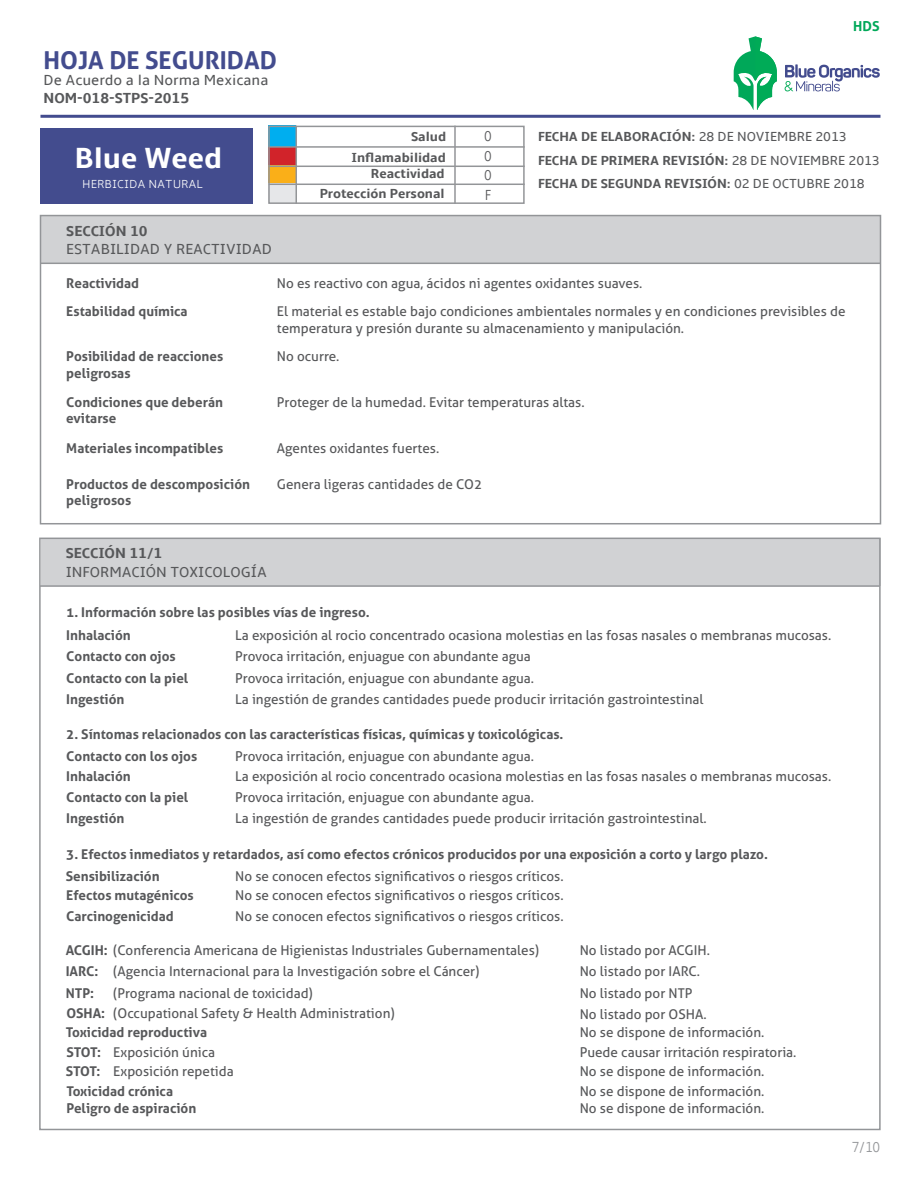
<style>
.page{position:relative;width:918px;height:1188px;background:#fff}
.page>*{position:absolute;margin:0;border:0;box-sizing:border-box;transform-origin:0 0}
.t1{font:700 30px "Amble";color:#fff}
.t2{font:700 24.6px "Aller";color:#434c8e}
.t3{font:15px "Amble";color:#57585a}
.t4{font:700 15px "Amble";color:#57585a}
.t5{font:300 condensed 15px "Amble";color:#939598}
.t6{font:300 condensed 15px/19.5px "Amble";color:#57585a;text-align:justify}
.t7{font:700 13.65px "Aller";color:#00a859}
.t8{font:13.5px/16.2px "Aller";color:#57585a}
.t9{font:700 13.5px/16.2px "Aller";color:#57585a}
.t10{font:700 13.5px/23.4px "Amble";color:#57585a}
.t11{font:700 13.5px/19px "Aller";letter-spacing:-.04em;color:#57585a}
.t12{font:300 12px "Amble";color:#fff}
.s1{font-weight:400}
.s2{font-weight:700}
</style>
<div class="page">
<div style="left:41px;top:215px;width:839px;height:48px;background:#d1d2d4"></div>
<hr style="left:41px;top:263px;width:839px;height:1px;background:#939598">
<div style="left:40px;top:215px;width:841px;height:309px;border:2px solid #939598"></div>
<div style="left:41px;top:538px;width:840px;height:47px;background:#d1d2d4"></div>
<hr style="left:40px;top:585px;width:840px;height:2px;background:#939598">
<hr style="left:40px;top:115px;width:840px;height:3px;background:#434c8e">
<div style="left:269px;top:126px;width:27px;height:21px;background:#00aeef"></div>
<div style="left:269px;top:147px;width:27px;height:20px;background:#d1232a"></div>
<div style="left:269px;top:165px;width:27px;height:20px;background:#faaf18"></div>
<div style="left:269px;top:184px;width:27px;height:19px;background:#e6e7e9"></div>
<div style="left:268px;top:126px;width:257px;height:78px;border:2px solid #939598"></div>
<hr style="left:454px;top:126px;width:2px;height:78px;background:#939598">
<hr style="left:269px;top:146px;width:256px;height:2px;background:#939598">
<hr style="left:269px;top:166px;width:256px;height:1px;background:#939598">
<hr style="left:269px;top:184px;width:256px;height:1px;background:#939598">
<div style="left:40px;top:128px;width:213px;height:76px;background:#434c8e"></div>
<hr style="left:296px;top:126px;width:1px;height:78px;background:#939598">
<svg style="left:785px;top:64px;width:95px;height:27px"></svg>
<svg style="left:734px;top:36px;width:43px;height:74px"></svg>
<h2 class="t2" style="left:44px;top:45px;width:235px">HOJA DE SEGURIDAD</h2>
<p class="t3" style="left:44px;top:71px;width:226px">De Acuerdo a la Norma Mexicana</p>
<p class="t4" style="left:44px;top:89px;width:147px">NOM-018-STPS-2015</p>
<p class="t10" style="left:411px;top:125px;width:37px">Salud</p>
<p class="t10" style="left:320px;top:164px;width:127px;line-height:19.8px;text-align:right">Reactividad<br>Protección Personal</p>
<h1 class="t1" style="left:75px;top:141px;width:149px">Blue Weed</h1>
<p class="t10" style="left:352px;top:146px;width:96px">Inflamabilidad</p>
<p class="t12" style="left:82px;top:177px;width:122px">HERBICIDA NATURAL</p>
<p class="t4" style="left:66px;top:222px;width:83px">SECCIÓN 10</p>
<p class="t3" style="left:66px;top:241px;width:207px">ESTABILIDAD Y REACTIVIDAD</p>
<p class="t6" style="left:484px;top:127px;width:9px">0<br>0<br>0<br>F</p>
<p class="t7" style="left:853px;top:18px;width:28px">HDS</p>
<p class="t10" style="left:538px;top:125px;width:343px">FECHA DE ELABORACIÓN: <span class="s1">28 DE NOVIEMBRE 2013<br></span>FECHA DE PRIMERA REVISIÓN: <span class="s1">28 DE NOVIEMBRE 2013<br></span>FECHA DE SEGUNDA REVISIÓN: <span class="s1">02 DE OCTUBRE 2018</span></p>
<p class="t9" style="left:66px;top:275px;width:74px">Reactividad</p>
<p class="t8" style="left:277px;top:275px;width:367px">No es reactivo con agua, ácidos ni agentes oxidantes suaves.</p>
<p class="t9" style="left:66px;top:304px;width:123px">Estabilidad química</p>
<p class="t8" style="left:277px;top:304px;width:570px">El material es estable bajo condiciones ambientales normales y en condiciones previsibles de temperatura y presión durante su almacenamiento y manipulación.</p>
<p class="t9" style="left:66px;top:349px;width:159px">Posibilidad de reacciones peligrosas</p>
<p class="t8" style="left:277px;top:349px;width:64px">No ocurre.</p>
<p class="t9" style="left:66px;top:394px;width:158px">Condiciones que deberán evitarse</p>
<p class="t8" style="left:277px;top:394px;width:309px">Proteger de la humedad. Evitar temperaturas altas.</p>
<p class="t9" style="left:66px;top:440px;width:159px">Materiales incompatibles</p>
<p class="t8" style="left:277px;top:440px;width:164px">Agentes oxidantes fuertes.</p>
<p class="t9" style="left:66px;top:476px;width:185px">Productos de descomposición peligrosos</p>
<p class="t8" style="left:277px;top:476px;width:207px">Genera ligeras cantidades de CO2</p>
<p class="t4" style="left:66px;top:545px;width:98px">SECCIÓN 11/1</p>
<p class="t3" style="left:66px;top:564px;width:203px">INFORMACIÓN TOXICOLOGÍA</p>
<p class="t9" style="left:66px;top:600px;width:305px;line-height:23.9px">1. Información sobre las posibles vías de ingreso.<br>Inhalación</p>
<p class="t8" style="left:235px;top:628px;width:598px">La exposición al rocio concentrado ocasiona molestias en las fosas nasales o membranas mucosas.</p>
<p class="t9" style="left:66px;top:648px;width:111px">Contacto con ojos</p>
<p class="t8" style="left:235px;top:648px;width:297px">Provoca irritación, enjuague con abundante agua</p>
<p class="t9" style="left:66px;top:670px;width:123px">Contacto con la piel</p>
<p class="t8" style="left:235px;top:670px;width:301px">Provoca irritación, enjuague con abundante agua.</p>
<p class="t9" style="left:66px;top:691px;width:60px">Ingestión</p>
<p class="t8" style="left:235px;top:691px;width:470px">La ingestión de grandes cantidades puede producir irritación gastrointestinal</p>
<p class="t9" style="left:66px;top:723px;width:499px;line-height:21.6px">2. Síntomas relacionados con las características físicas, químicas y toxicológicas.<br>Contacto con los ojos</p>
<p class="t8" style="left:235px;top:748px;width:301px">Provoca irritación, enjuague con abundante agua.</p>
<p class="t9" style="left:66px;top:768px;width:66px">Inhalación</p>
<p class="t8" style="left:235px;top:768px;width:598px">La exposición al rocio concentrado ocasiona molestias en las fosas nasales o membranas mucosas.</p>
<p class="t9" style="left:66px;top:789px;width:123px">Contacto con la piel</p>
<p class="t8" style="left:235px;top:790px;width:301px">Provoca irritación, enjuague con abundante agua.</p>
<p class="t9" style="left:66px;top:810px;width:60px">Ingestión</p>
<p class="t8" style="left:235px;top:810px;width:473px">La ingestión de grandes cantidades puede producir irritación gastrointestinal.</p>
<p class="t9" style="left:66px;top:843px;width:704px;line-height:21.8px">3. Efectos inmediatos y retardados, así como efectos crónicos producidos por una exposición a corto y largo plazo.<br>Sensibilización</p>
<p class="t8" style="left:235px;top:868px;width:330px">No se conocen efectos significativos o riesgos críticos.</p>
<p class="t9" style="left:66px;top:887px;width:129px">Efectos mutagénicos</p>
<p class="t8" style="left:235px;top:887px;width:330px">No se conocen efectos significativos o riesgos críticos.</p>
<p class="t9" style="left:66px;top:908px;width:109px">Carcinogenicidad</p>
<p class="t8" style="left:235px;top:908px;width:330px">No se conocen efectos significativos o riesgos críticos.</p>
<p class="t8" style="left:66px;top:942px;width:475px"><span class="s2">ACGIH:</span> (Conferencia Americana de Higienistas Industriales Gubernamentales)</p>
<p class="t8" style="left:580px;top:942px;width:132px">No listado por ACGIH.</p>
<p class="t8" style="left:66px;top:963px;width:415px"><span class="s2">IARC:</span> (Agencia Internacional para la Investigación sobre el Cáncer)</p>
<p class="t8" style="left:580px;top:963px;width:122px">No listado por IARC.</p>
<p class="t9" style="left:66px;top:985px;width:30px">NTP:</p>
<p class="t8" style="left:113px;top:985px;width:201px">(Programa nacional de toxicidad)</p>
<p class="t8" style="left:580px;top:985px;width:114px">No listado por NTP</p>
<p class="t8" style="left:66px;top:1005px;width:330px"><span class="s2">OSHA:</span> (Occupational Safety &amp; Health Administration)</p>
<p class="t8" style="left:580px;top:1006px;width:128px">No listado por OSHA.</p>
<p class="t9" style="left:66px;top:1024px;width:143px">Toxicidad reproductiva</p>
<p class="t8" style="left:580px;top:1024px;width:186px">No se dispone de información.</p>
<p class="t11" style="left:66px;top:1043px;width:37px">STOT:<br>STOT:</p>
<p class="t8" style="left:113px;top:1044px;width:103px">Exposición única</p>
<p class="t8" style="left:580px;top:1044px;width:218px">Puede causar irritación respiratoria.</p>
<p class="t8" style="left:113px;top:1063px;width:122px">Exposición repetida</p>
<p class="t8" style="left:580px;top:1063px;width:186px">No se dispone de información.</p>
<p class="t9" style="left:66px;top:1083px;width:108px">Toxicidad crónica</p>
<p class="t8" style="left:580px;top:1083px;width:186px">No se dispone de información.</p>
<p class="t9" style="left:66px;top:1100px;width:131px">Peligro de aspiración</p>
<p class="t8" style="left:580px;top:1100px;width:186px">No se dispone de información.</p>
<p class="t5" style="left:852px;top:1138px;width:30px">7/10</p>
</div>
